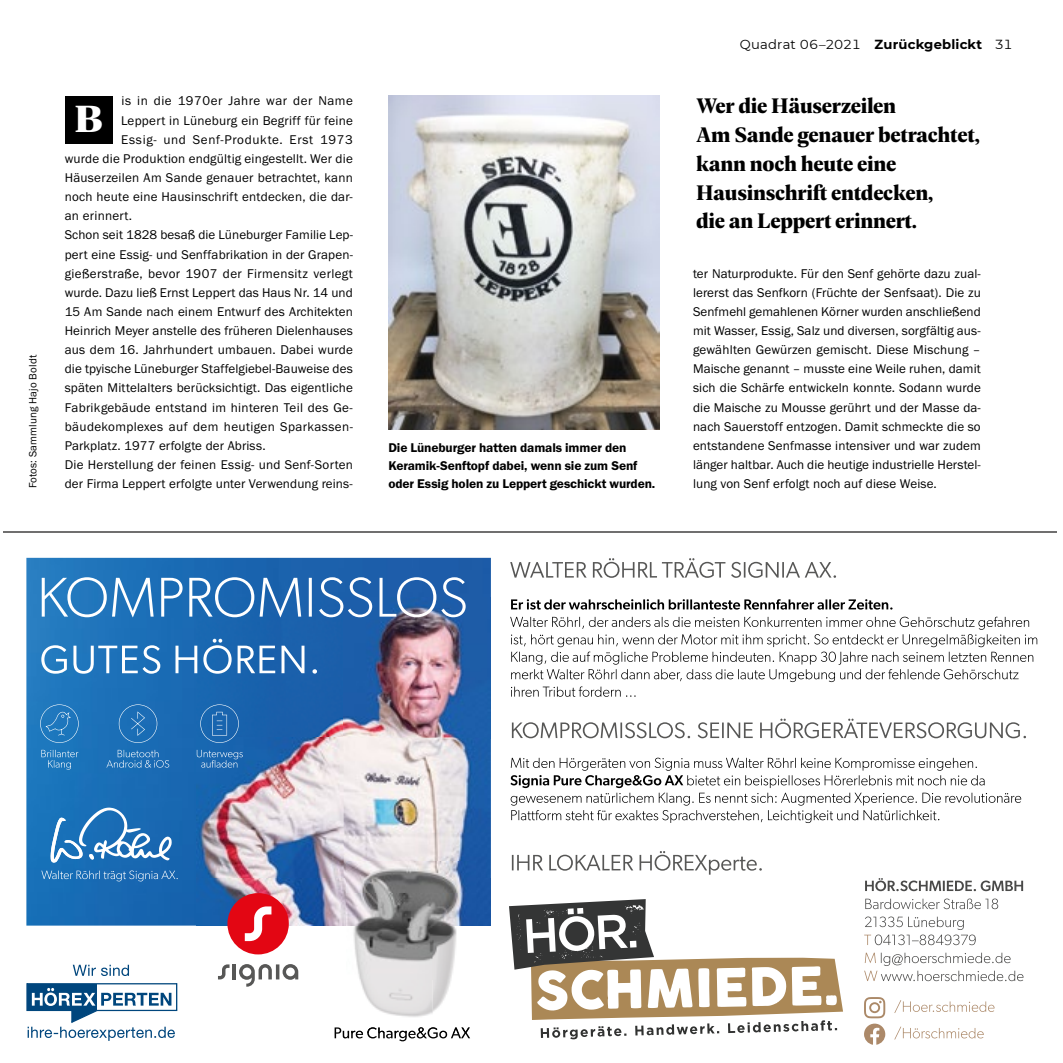
<style>
.page{position:relative;width:1063px;height:1063px;background:#fff}
.page>*{position:absolute;margin:0;border:0;box-sizing:border-box;transform-origin:0 0}
.t1{font:900 40.5px "Geller Headline";color:#fff}
.t2{font:700 22.5px/28.7px "Geller Headline";letter-spacing:-.01em;color:#000}
.t3{font:13.2px/19.2px "Franklin Gothic URW Boo";letter-spacing:.015em;color:#000;text-align:justify}
.t4{font:13.2px/18.3px "Franklin Gothic URW Dem";letter-spacing:-.01em;color:#000}
.t5{font:13.2px "Franklin Gothic URW Boo";letter-spacing:.05em;color:#000}
.t6{font:13.2px "Montserrat";letter-spacing:.01em;color:#000}
.t7{font:13.2px "Franklin Gothic URW Boo";letter-spacing:.045em;color:#000}
.t8{font:10.95px "Franklin Gothic URW Boo";letter-spacing:.01em;color:#000}
.s1{font-weight:700}
</style>
<div class="page">
<div style="left:65px;top:96px;width:48px;height:48px;background:#000"></div>
<img style="left:26px;top:558px;width:465px;height:368px">
<img style="left:196px;top:597px;width:295px;height:282px">
<img style="left:196px;top:879px;width:151px;height:47px">
<img style="left:475px;top:879px;width:16px;height:47px">
<svg style="left:239px;top:964px;width:59px;height:23px"></svg>
<hr style="left:232px;top:964px;width:4px;height:15px;background:#575756">
<svg style="left:218px;top:964px;width:12px;height:15px"></svg>
<div style="left:227px;top:893px;width:62px;height:61px;background:#e30613;border-radius:50%"></div>
<svg style="left:245px;top:906px;width:26px;height:35px"></svg>
<svg style="left:42px;top:577px;width:424px;height:40px"></svg>
<svg style="left:41px;top:639px;width:276px;height:35px;background:#4988c2"></svg>
<svg style="left:119px;top:704px;width:38px;height:39px"></svg>
<svg style="left:106px;top:750px;width:63px;height:18px"></svg>
<svg style="left:200px;top:704px;width:39px;height:39px;background:#2a70b4"></svg>
<svg style="left:197px;top:750px;width:46px;height:18px"></svg>
<svg style="left:40px;top:704px;width:39px;height:39px;background:#2e81c1"></svg>
<svg style="left:41px;top:750px;width:37px;height:20px"></svg>
<svg style="left:51px;top:808px;width:121px;height:55px"></svg>
<svg style="left:41px;top:871px;width:137px;height:10px"></svg>
<svg style="left:510px;top:558px;width:326px;height:20px"></svg>
<svg style="left:511px;top:599px;width:382px;height:11px"></svg>
<svg style="left:510px;top:617px;width:527px;height:80px"></svg>
<svg style="left:512px;top:719px;width:514px;height:19px"></svg>
<svg style="left:510px;top:758px;width:511px;height:65px"></svg>
<svg style="left:73px;top:965px;width:56px;height:11px"></svg>
<svg style="left:26px;top:983px;width:151px;height:58px"></svg>
<svg style="left:512px;top:851px;width:250px;height:24px"></svg>
<svg style="left:335px;top:1027px;width:135px;height:14px"></svg>
<img style="left:347px;top:861px;width:128px;height:172px">
<img style="left:348px;top:1027px;width:122px;height:6px">
<svg style="left:865px;top:878px;width:158px;height:13px"></svg>
<svg style="left:865px;top:899px;width:133px;height:10px"></svg>
<svg style="left:864px;top:917px;width:112px;height:28px"></svg>
<svg style="left:864px;top:953px;width:160px;height:28px"></svg>
<svg style="left:864px;top:997px;width:21px;height:21px"></svg>
<svg style="left:894px;top:1000px;width:101px;height:13px"></svg>
<svg style="left:864px;top:1024px;width:21px;height:21px"></svg>
<svg style="left:894px;top:1026px;width:90px;height:14px"></svg>
<svg style="left:509px;top:899px;width:334px;height:140px"></svg>
<hr style="left:4px;top:532px;width:1053px;height:1px;background:#706f6f">
<img style="left:389px;top:96px;width:270px;height:334px">
<p class="t8" style="left:26px;top:488px;width:135px;rotate:-90deg">Fotos: Sammlung Hajo Boldt</p>
<p class="t7" style="left:122px;top:93px;width:233px">is in die 1970er Jahre war der Name</p>
<p class="t3" style="left:121px;top:110px;width:233px">Leppert in Lüneburg ein Begriff für feine</p>
<p class="t5" style="left:121px;top:131px;width:233px">Essig- und Senf-Produkte. Erst 1973</p>
<p class="t3" style="left:65px;top:149px;width:290px">wurde die Produktion endgültig eingestellt. Wer die</p>
<p class="t3" style="left:65px;top:168px;width:290px">Häuserzeilen Am Sande genauer betrachtet, kann</p>
<p class="t3" style="left:65px;top:187px;width:290px">noch heute eine Hausinschrift entdecken, die dar-</p>
<p class="t3" style="left:65px;top:206px;width:69px">an erinnert.</p>
<p class="t3" style="left:65px;top:225px;width:290px">Schon seit 1828 besaß die Lüneburger Familie Lep-</p>
<p class="t3" style="left:65px;top:244px;width:290px">pert eine Essig- und Senffabrikation in der Grapen-</p>
<p class="t3" style="left:65px;top:263px;width:290px">gießerstraße, bevor 1907 der Firmensitz verlegt</p>
<p class="t3" style="left:65px;top:283px;width:290px">wurde. Dazu ließ Ernst Leppert das Haus Nr. 14 und</p>
<p class="t3" style="left:65px;top:302px;width:290px">15 Am Sande nach einem Entwurf des Architekten</p>
<p class="t3" style="left:65px;top:321px;width:290px">Heinrich Meyer anstelle des früheren Dielenhauses</p>
<p class="t3" style="left:65px;top:340px;width:290px">aus dem 16. Jahrhundert umbauen. Dabei wurde</p>
<p class="t3" style="left:65px;top:359px;width:290px">die tpyische Lüneburger Staffelgiebel-Bauweise des</p>
<p class="t3" style="left:65px;top:378px;width:290px">späten Mittelalters berücksichtigt. Das eigentliche</p>
<p class="t3" style="left:65px;top:397px;width:290px">Fabrikgebäude entstand im hinteren Teil des Ge-</p>
<p class="t3" style="left:65px;top:417px;width:290px">bäudekomplexes auf dem heutigen Sparkassen-</p>
<p class="t3" style="left:65px;top:436px;width:202px">Parkplatz. 1977 erfolgte der Abriss.</p>
<p class="t3" style="left:65px;top:455px;width:290px">Die Herstellung der feinen Essig- und Senf-Sorten</p>
<h1 class="t1" style="left:75px;top:90px;width:29px">B</h1>
<p class="t3" style="left:65px;top:474px;width:290px">der Firma Leppert erfolgte unter Verwendung reins-</p>
<p class="t4" style="left:388px;top:438px;width:268px">Die Lüneburger hatten damals immer den<br>Keramik-Senftopf dabei, wenn sie zum Senf oder Essig holen zu Leppert geschickt wurden.</p>
<p class="t6" style="left:740px;top:35px;width:274px">Quadrat 06–2021 <span class="s1">Zurückgeblickt</span> 31</p>
<h2 class="t2" style="left:696px;top:91px;width:285px">Wer die Häuserzeilen<br>Am Sande genauer betrachtet, kann noch heute eine<br>Hausinschrift entdecken,<br>die an Leppert erinnert.</h2>
<p class="t3" style="left:693px;top:263px;width:289px">ter Naturprodukte. Für den Senf gehörte dazu zual&shy;lererst das Senfkorn (Früchte der Senfsaat). Die zu Senfmehl gemahlenen Körner wurden anschließend mit Wasser, Essig, Salz und diversen, sorgfältig aus&shy;gewählten Gewürzen gemischt. Diese Mischung – Maische genannt – musste eine Weile ruhen, damit sich die Schärfe entwickeln konnte. Sodann wurde die Maische zu Mousse gerührt und der Masse da&shy;nach Sauerstoff entzogen. Damit schmeckte die so entstandene Senfmasse intensiver und war zudem länger haltbar. Auch die heutige industrielle Herstel&shy;lung von Senf erfolgt noch auf diese Weise.</p>
</div>
